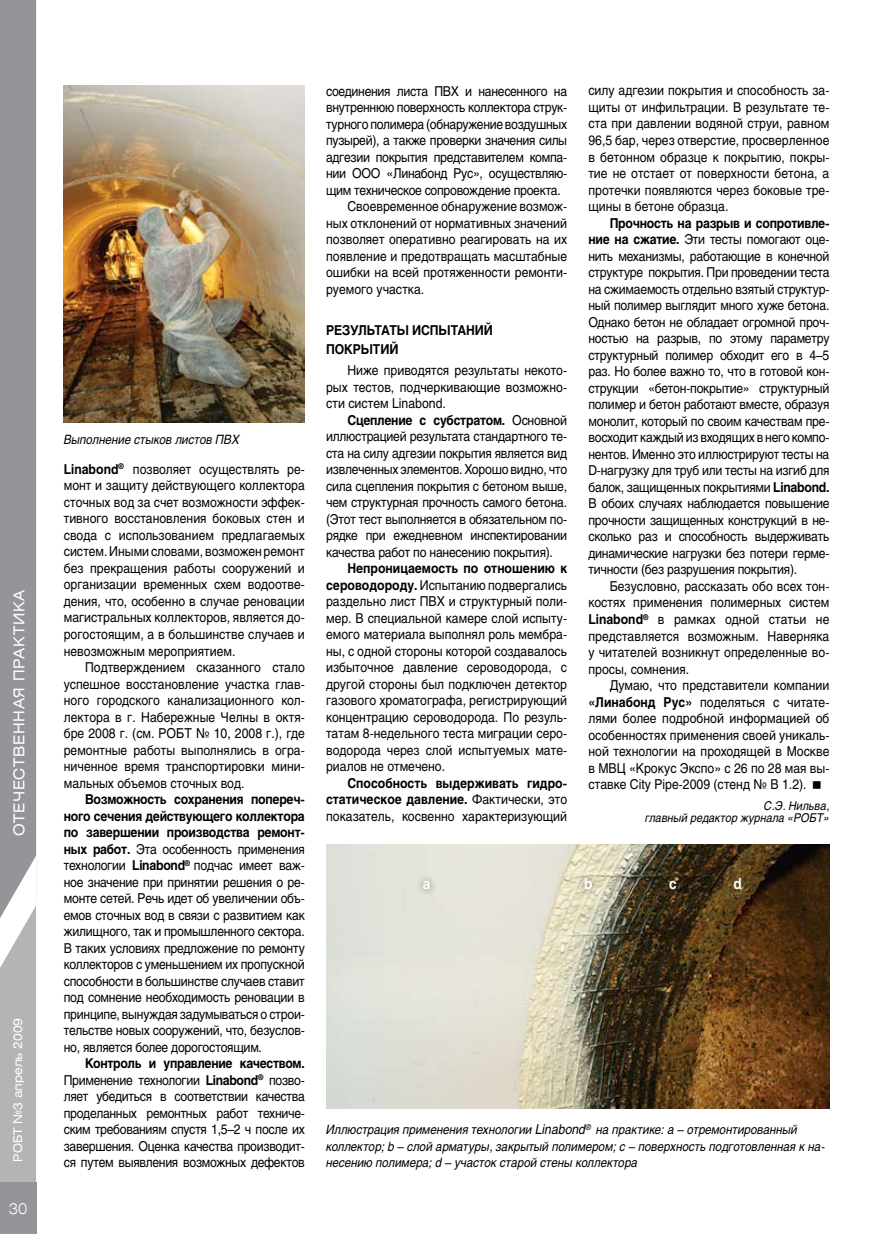
<style>
.page{position:relative;width:872px;height:1234px;background:#fff}
.page>*{position:absolute;margin:0;border:0;box-sizing:border-box;transform-origin:0 0}
.t1{font:15px "Helios Ext";letter-spacing:.05em;color:#fff;scale:.95 1}
.t2{font:700 15px "Helios";color:#fff;scale:.9 1}
.t3{font:300 15px "Helios Ext";color:#fff;scale:.95 1}
.t4{font:13.5px/16.5px "Helios";color:#000;text-align:justify;scale:.9 1}
.t5{font:13.5px "Helios";letter-spacing:-.025em;color:#000;scale:.9 1}
.t6{font:700 13.5px/16.5px "Helios";letter-spacing:-.01em;color:#000;scale:.9 1}
.t7{font:italic 12.75px/16.5px "Helios";color:#000;scale:.9 1}
.t8{font:italic 12px/12px "Helios";color:#000;text-align:right;scale:.9 1}
.t9{font:12px "Helios Ext";color:#fff;scale:.95 1}
.s1{font-weight:700}
.s2{font-weight:400}
.s3{font-size:13.5px}
</style>
<div class="page">
<div style="left:0;top:967px;width:36px;height:215px;background:#b2b4b6"></div>
<div style="left:0;top:1182px;width:36px;height:51px;background:#939598"></div>
<svg style="left:0;top:0;width:36px;height:967px;background:#999b9e"></svg>
<img style="left:326px;top:844px;width:503px;height:264px">
<img style="left:64px;top:85px;width:241px;height:337px">
<div style="left:576px;top:869px;width:50px;height:41px;background:#000;opacity:.56"></div>
<div style="left:415px;top:872px;width:48px;height:41px;background:#000;opacity:.56"></div>
<p class="t1" style="left:10px;top:836px;width:261px;rotate:-90deg">ОТЕЧЕСТВЕННАЯ ПРАКТИКА</p>
<p class="t9" style="left:11px;top:1161px;width:153px;rotate:-90deg">РОБТ №3 апрель 2009</p>
<p class="t3" style="left:9px;top:1198px;width:21px">30</p>
<p class="t7" style="left:64px;top:431px;width:197px">Выполнение стыков листов ПВХ</p>
<p class="t4" style="left:64px;top:460px;width:269px"><span class="s1">Linabond</span><sup>®</sup> позволяет осуществлять ре&shy;монт и защиту действующего коллектора сточных вод за счет возможности эффек&shy;тивного восстановления боковых стен и свода с использованием предлагаемых систем. Иными словами, возможен ремонт без прекращения работы сооружений и организации временных схем водоотве&shy;дения, что, особенно в случае реновации магистральных коллекторов, является до&shy;рогостоящим, а в большинстве случаев и невозможным мероприятием.</p>
<p class="t4" style="left:64px;top:658px;width:269px;text-indent:21px">Подтверждением сказанного стало успешное восстановление участка глав&shy;ного городского канализационного кол&shy;лектора в г. Набережные Челны в октя&shy;бре 2008 г. (см. РОБТ № 10, 2008 г.), где ремонтные работы выполнялись в огра&shy;ниченное время транспортировки мини&shy;мальных объемов сточных вод.</p>
<p class="t4" style="left:64px;top:790px;width:269px;text-indent:21px"><span class="s1">Возможность сохранения попереч&shy;ного сечения действующего коллектора по завершении производства ремонт&shy;ных работ.</span> Эта особенность применения технологии <span class="s1">Linabond</span><sup>®</sup> подчас имеет важ&shy;ное значение при принятии решения о ре&shy;монте сетей. Речь идет об увеличении объ&shy;емов сточных вод в связи с развитием как жилищного, так и промышленного сектора.<br>В таких условиях предложение по ремонту коллекторов с уменьшением их пропускной способности в большинстве случаев ставит под сомнение необходимость реновации в принципе, вынуждая задумываться о строи&shy;тельстве новых сооружений, что, безуслов&shy;но, является более дорогостоящим.</p>
<p class="t4" style="left:64px;top:1054px;width:269px;text-indent:21px"><span class="s1">Контроль и управление качеством.<br></span>Применение технологии <span class="s1">Linabond</span><sup>®</sup> позво&shy;ляет убедиться в соответствии качества проделанных ремонтных работ техниче&shy;ским требованиям спустя 1,5–2 ч после их завершения. Оценка качества производит&shy;ся путем выявления возможных дефектов</p>
<p class="t5" style="left:326px;top:83px;width:269px">соединения листа ПВХ и нанесенного на</p>
<p class="t5" style="left:326px;top:99px;width:269px">внутреннюю поверхность коллектора струк-</p>
<p class="t5" style="left:326px;top:116px;width:269px">турного полимера (обнаружение воздушных</p>
<p class="t5" style="left:326px;top:132px;width:269px">пузырей), а также проверки значения силы</p>
<p class="t5" style="left:326px;top:149px;width:269px">адгезии покрытия представителем компа-</p>
<p class="t5" style="left:326px;top:165px;width:269px">нии ООО «Линабонд Рус», осуществляю-</p>
<p class="t5" style="left:326px;top:182px;width:262px">щим техническое сопровождение проекта.</p>
<p class="t4" style="left:347px;top:198px;width:246px">Своевременное обнаружение возмож-</p>
<p class="t4" style="left:326px;top:214px;width:269px">ных отклонений от нормативных значений</p>
<p class="t4" style="left:326px;top:231px;width:269px">позволяет оперативно реагировать на их</p>
<p class="t4" style="left:326px;top:247px;width:269px">появление и предотвращать масштабные</p>
<p class="t4" style="left:326px;top:264px;width:269px">ошибки на всей протяженности ремонти-</p>
<p class="t4" style="left:326px;top:280px;width:111px">руемого участка.</p>
<p class="t6" style="left:326px;top:320px;width:187px;line-height:19.5px">Результаты исп ытаний покрытий</p>
<p class="t4" style="left:326px;top:362px;width:269px;text-indent:21px">Ниже приводятся результаты некото&shy;рых тестов, подчеркивающие возможно&shy;сти систем Linabond.</p>
<p class="t4" style="left:326px;top:411px;width:269px;text-indent:21px"><span class="s1">Сцепление с субстратом.</span> Основной иллюстрацией результата стандартного те&shy;ста на силу адгезии покрытия является вид извлеченных элементов. Хорошо видно, что сила сцепления покрытия с бетоном выше, чем структурная прочность самого бетона. (Этот тест выполняется в обязательном по&shy;рядке при ежедневном инспектировании качества работ по нанесению покрытия).</p>
<p class="t4" style="left:326px;top:560px;width:269px;text-indent:21px"><span class="s1">Непроницаемость по отношению к сероводороду.</span> Испытанию подвергались раздельно лист ПВХ и структурный поли&shy;мер. В специальной камере слой испыту&shy;емого материала выполнял роль мембра&shy;ны, с одной стороны которой создавалось избыточное давление сероводорода, с другой стороны был подключен детектор газового хроматографа, регистрирующий концентрацию сероводорода. По резуль&shy;татам 8-недельного теста миграции серо&shy;водорода через слой испытуемых мате&shy;риалов не отмечено.</p>
<p class="t6" style="left:326px;top:774px;width:269px;text-align:justify;text-indent:21px">Способность выдерживать гидро&shy;статическое давление. <span class="s2">Фактически, это показатель, косвенно характеризующий</span></p>
<p class="t4" style="left:588px;top:82px;width:269px">силу адгезии покрытия и способность за&shy;щиты от инфильтрации. В результате те&shy;ста при давлении водяной струи, равном 96,5 бар, через отверстие, просверленное в бетонном образце к покрытию, покры&shy;тие не отстает от поверхности бетона, а протечки появляются через боковые тре&shy;щины в бетоне образца.</p>
<p class="t4" style="left:588px;top:214px;width:269px;text-indent:21px"><span class="s1">Прочность на разрыв и сопротивле&shy;ние на сжатие.</span> Эти тесты помогают оце&shy;нить механизмы, работающие в конечной структуре покрытия. При проведении теста на сжимаемость отдельно взятый структур&shy;ный полимер выглядит много хуже бетона.<br>Однако бетон не обладает огромной проч&shy;ностью на разрыв, по этому параметру структурный полимер обходит его в 4–5 раз. Но более важно то, что в готовой кон&shy;струкции «бетон-покрытие» структурный полимер и бетон работают вместе, образуя монолит, который по своим качествам пре&shy;восходит каждый из входящих в него компо&shy;нентов. Именно это иллюстрируют тесты на D-нагрузку для труб или тесты на изгиб для балок, защищенных покрытиями <span class="s1">Linabond.<br></span>В обоих случаях наблюдается повышение прочности защищенных конструкций в не&shy;сколько раз и способность выдерживать динамические нагрузки без потери герме&shy;тичности (без разрушения покрытия).</p>
<p class="t4" style="left:588px;top:577px;width:269px;text-indent:21px">Безусловно, рассказать обо всех тон&shy;костях применения полимерных систем <span class="s1">Linabond</span><sup>®</sup> в рамках одной статьи не представляется возможным. Наверняка у читателей возникнут определенные во&shy;просы, сомнения.</p>
<p class="t4" style="left:588px;top:676px;width:269px;text-indent:21px">Думаю, что представители компании <span class="s1">«Линабонд Рус»</span> поделяться с читате&shy;лями более подробной информацией об особенностях применения своей уникаль&shy;ной технологии на проходящей в Москве в МВЦ «Крокус Экспо» с 26 по 28 мая вы&shy;ставке City Pipe-2009 (стенд № В 1.2).</p>
<p class="t8" style="left:645px;top:799px;width:206px">С.Э. Нильва,<br>главный редактор журнала «РОБТ»</p>
<p class="t2" style="left:423px;top:875px;width:10px">a</p>
<p class="t2" style="left:584px;top:875px;width:11px">b</p>
<p class="t2" style="left:669px;top:875px;width:10px">c</p>
<p class="t2" style="left:733px;top:875px;width:11px">d</p>
<p class="t7" style="left:326px;top:1121px;width:555px">Иллюстрация применения технологии <span class="s3">Linabond</span><sup>®</sup> на практике: а – отремонтированный коллектор; b – слой арматуры, закрытый полимером; с – поверхность подготовленная к на&shy;несению полимера; d – участок старой стены коллектора</p>
</div>
